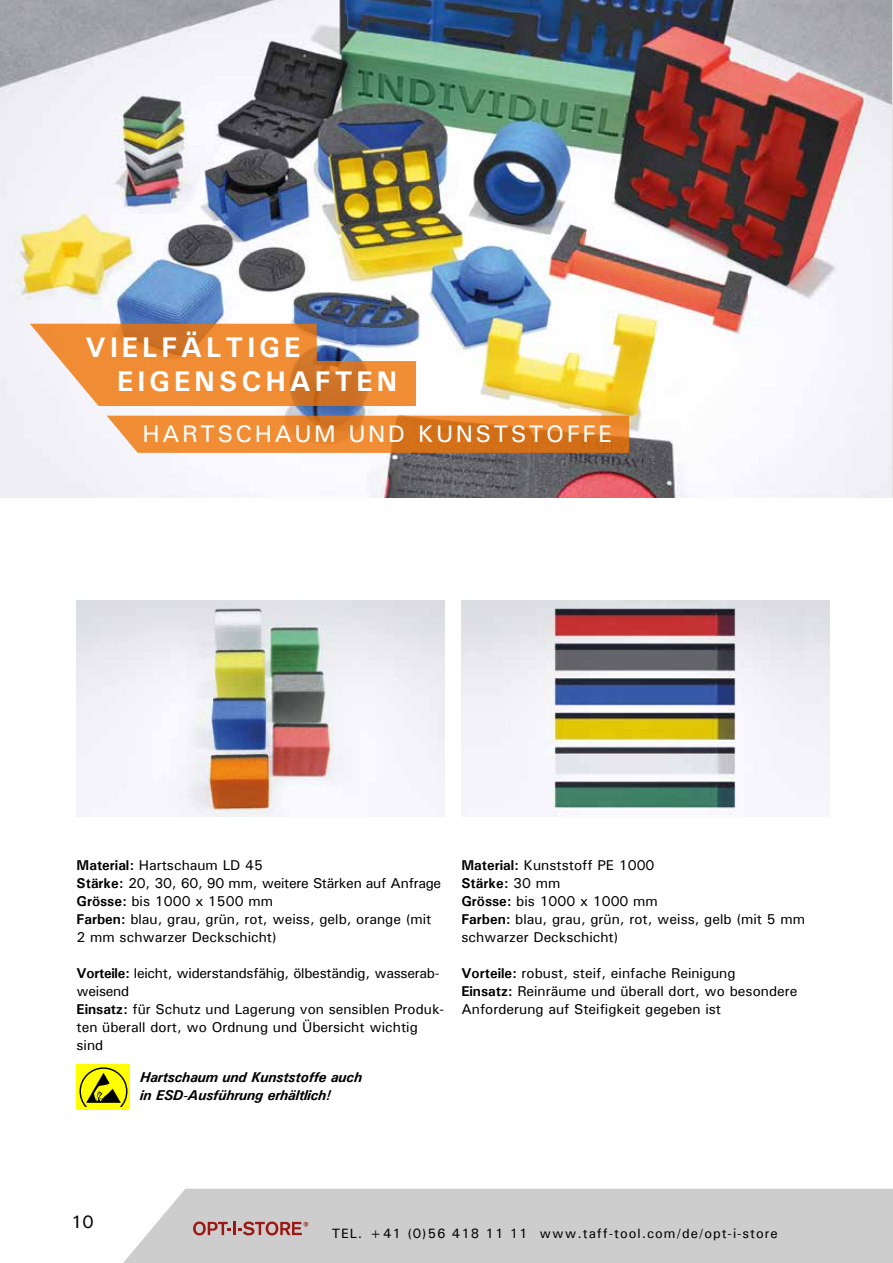
<style>
.page{position:relative;width:893px;height:1263px;background:#fff}
.page>*{position:absolute;margin:0;border:0;box-sizing:border-box;transform-origin:0 0}
.t1{font:700 28.5px/34.2px "Univers";letter-spacing:.14em;color:#fff}
.t2{font:500 24px "Univers";letter-spacing:.1em;color:#fff}
.t3{font:500 18px "Univers";color:#000}
.t4{font:500 14.25px/18px "Univers";color:#000}
.t5{font:italic 700 14.25px/18px "Univers";letter-spacing:-.01em;color:#000}
.t6{font:500 13.5px "Univers";letter-spacing:.07em;color:#000}
.s1{font-weight:700}
</style>
<div class="page">
<div style="left:123px;top:1189px;width:770px;height:74px;background:#cdcdcd"></div>
<svg style="left:193px;top:1221px;width:115px;height:14px"></svg>
<img style="left:0;top:0;width:892px;height:497px">
<hr style="left:892px;top:0;width:1px;height:497px;background:#e3e3e3">
<img style="left:77px;top:601px;width:367px;height:216px">
<img style="left:461px;top:601px;width:368px;height:215px">
<svg style="left:30px;top:324px;width:386px;height:82px"></svg>
<svg style="left:107px;top:416px;width:522px;height:37px"></svg>
<div style="left:77px;top:1064px;width:53px;height:45px;background:#ff0"></div>
<svg style="left:79px;top:1067px;width:48px;height:40px"></svg>
<h1 class="t1" style="left:117px;top:330px;width:282px;text-indent:-31px">VIELFÄLTIGE<br>EIGENSCHAFTEN</h1>
<h2 class="t2" style="left:142px;top:419px;width:471px">HARTSCHAUM UND KUNSTSTOFFE</h2>
<p class="t4" style="left:77px;top:855px;width:366px"><span class="s1">Material:</span> Hartschaum LD 45<br><span class="s1">Stärke:</span> 20, 30, 60, 90 mm, weitere Stärken auf Anfrage <span class="s1">Grösse:</span> bis 1000 x 1500 mm<br><span class="s1">Farben:</span> blau, grau, grün, rot, weiss, gelb, orange (mit 2 mm schwarzer Deckschicht)</p>
<p class="t4" style="left:77px;top:963px;width:369px"><span class="s1">Vorteile:</span> leicht, widerstandsfähig, ölbeständig, wasserab&shy;weisend<br><span class="s1">Einsatz:</span> für Schutz und Lagerung von sensiblen Produk&shy;ten überall dort, wo Ordnung und Übersicht wichtig sind</p>
<p class="t5" style="left:140px;top:1068px;width:223px">Hartschaum und Kunststoffe auch in ESD-Ausführung erhältlich!</p>
<p class="t4" style="left:461px;top:855px;width:345px"><span class="s1">Material:</span> Kunststoff PE 1000<br><span class="s1">Stärke:</span> 30 mm<br><span class="s1">Grösse:</span> bis 1000 x 1000 mm<br><span class="s1">Farben:</span> blau, grau, grün, rot, weiss, gelb (mit 5 mm schwarzer Deckschicht)</p>
<p class="t4" style="left:461px;top:963px;width:338px"><span class="s1">Vorteile:</span> robust, steif, einfache Reinigung<br><span class="s1">Einsatz:</span> Reinräume und überall dort, wo besondere<br>Anforderung auf Steifigkeit gegeben ist</p>
<p class="t3" style="left:71px;top:1210px;width:24px">10</p>
<p class="t6" style="left:332px;top:1224px;width:448px">TEL. +41 (0)56 418 11 11 www.taff-tool.com/de/opt-i-store</p>
</div>
